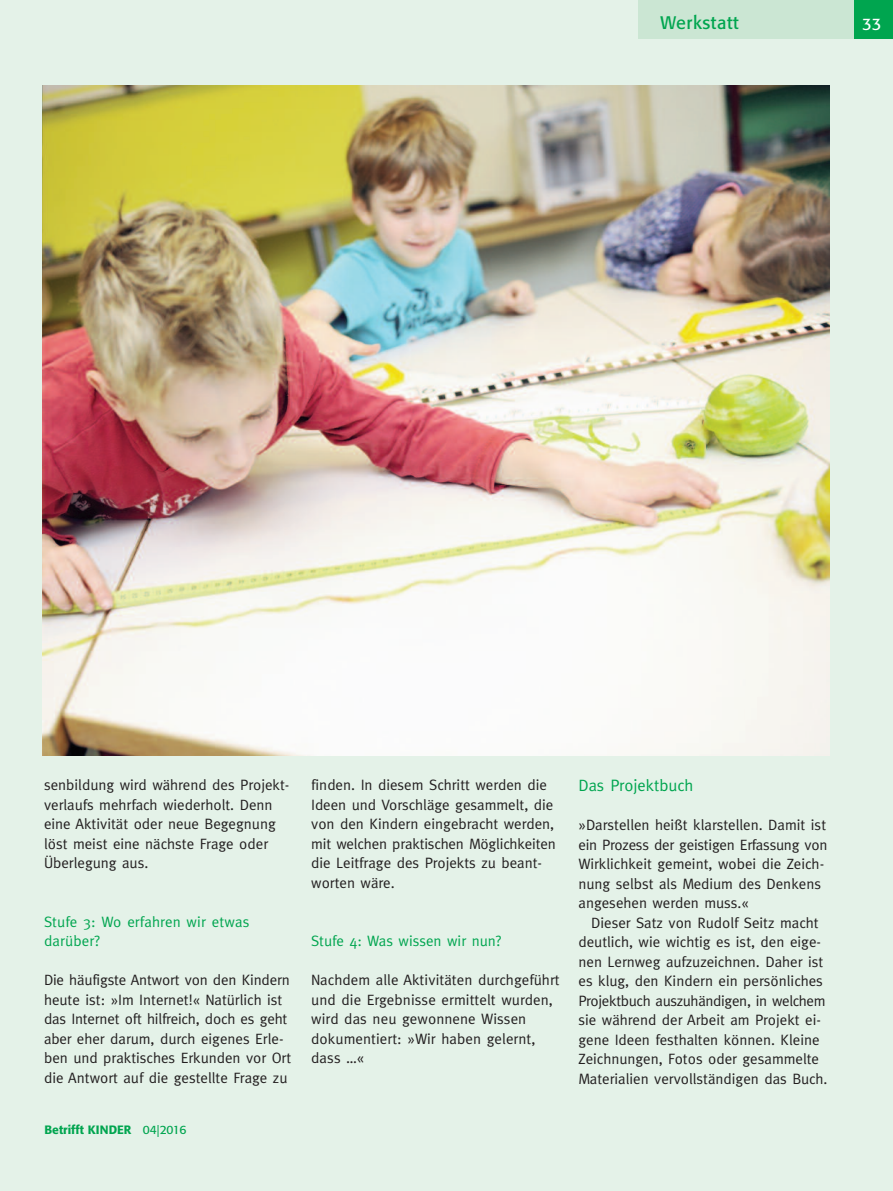
<style>
.page{position:relative;width:893px;height:1191px;background:#e4f2e8}
.page>*{position:absolute;margin:0;border:0;box-sizing:border-box;transform-origin:0 0}
.t1{font:18px "Formata";letter-spacing:.03em;color:#00a54f}
.t2{font:16.5px "Meta";color:#00a54f}
.t3{font:16.5px "Formata";color:#fff}
.t4{font:15px/19.5px "Meta";color:#231f20}
.t5{font:15px/19.5px "Meta";letter-spacing:.01em;color:#00a54f}
.t6{font:500 12px "Formata";color:#00a54f}
.s1{font-weight:400}
</style>
<div class="page">
<div style="left:638px;top:0;width:255px;height:38px;background:#cbe6d3"></div>
<div style="left:855px;top:0;width:38px;height:38px;background:#00a54f"></div>
<img style="left:43px;top:85px;width:786px;height:671px">
<p class="t1" style="left:660px;top:15px;width:80px">Werkstatt</p>
<p class="t3" style="left:862px;top:17px;width:21px">33</p>
<p class="t4" style="left:44px;top:775px;width:247px">senbildung wird während des Projekt&shy;verlaufs mehrfach wiederholt. Denn eine Aktivität oder neue Begegnung löst meist eine nächste Frage oder<br>Überlegung aus.</p>
<p class="t5" style="left:44px;top:911px;width:207px">Stufe 3: Wo erfahren wir etwas darüber?</p>
<p class="t4" style="left:44px;top:970px;width:249px">Die häufigste Antwort von den Kindern heute ist: »Im Internet!« Natürlich ist das Internet oft hilfreich, doch es geht aber eher darum, durch eigenes Erle&shy;ben und praktisches Erkunden vor Ort die Antwort auf die gestellte Frage zu</p>
<p class="t6" style="left:45px;top:1124px;width:143px">Betrifft KINDER <span class="s1">04|2016</span></p>
<p class="t4" style="left:311px;top:775px;width:246px">finden. In diesem Schritt werden die Ideen und Vorschläge gesammelt, die von den Kindern eingebracht werden, mit welchen praktischen Möglichkeiten die Leitfrage des Projekts zu beant&shy;worten wäre.</p>
<p class="t5" style="left:311px;top:931px;width:191px">Stufe 4: Was wissen wir nun?</p>
<p class="t4" style="left:311px;top:970px;width:250px">Nachdem alle Aktivitäten durchgeführt und die Ergebnisse ermittelt wurden, wird das neu gewonnene Wissen dokumentiert: »Wir haben gelernt, dass …«</p>
<p class="t2" style="left:578px;top:776px;width:116px">Das Projektbuch</p>
<p class="t4" style="left:578px;top:815px;width:250px">»Darstellen heißt klarstellen. Damit ist ein Prozess der geistigen Erfassung von Wirklichkeit gemeint, wobei die Zeich&shy;nung selbst als Medium des Denkens angesehen werden muss.«</p>
<p class="t4" style="left:578px;top:913px;width:251px;text-align:center">Dieser Satz von Rudolf Seitz macht deutlich, wie wichtig es ist, den eige&shy;nen Lernweg aufzuzeichnen. Daher ist es klug, den Kindern ein persönliches Projektbuch auszuhändigen, in welchem sie während der Arbeit am Projekt ei&shy;gene Ideen festhalten können. Kleine Zeichnungen, Fotos oder gesammelte Materialien vervollständigen das Buch.</p>
</div>
